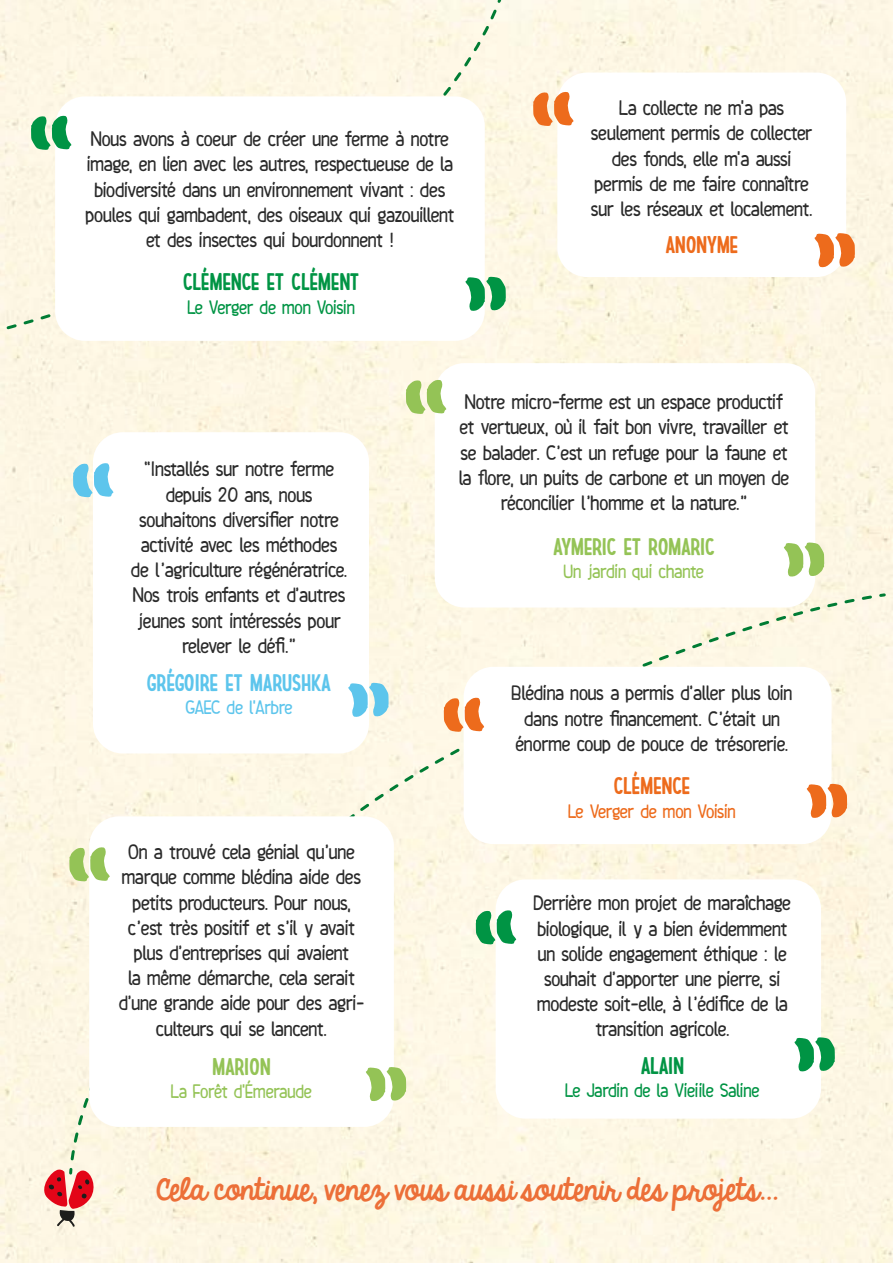
<style>
.page{position:relative;width:893px;height:1263px;background:#fff}
.page>*{position:absolute;margin:0;border:0;box-sizing:border-box;transform-origin:0 0}
.t1{font:108px "KG Turning Tables Bledina";color:#009444}
.t2{font:108px "KG Turning Tables Bledina";color:#94c356}
.t3{font:108px "KG Turning Tables Bledina";color:#ed6b1c}
.t4{font:108px "KG Turning Tables Bledina";color:#5dc5ec}
.t5{font:27px "KG Always A Good Time Bledina Regular";color:#ec6f38}
.t6{font:900 condensed 24px "Chimphand Bledina";letter-spacing:.01em;color:#009444}
.t7{font:900 condensed 24px "Chimphand Bledina";letter-spacing:-.01em;color:#94c356}
.t8{font:900 condensed 24px "Chimphand Bledina";letter-spacing:-.01em;color:#5dc5ec}
.t9{font:900 condensed 24px "Chimphand Bledina";letter-spacing:.01em;color:#ed6b1c}
.t10{font:700 21px/25.2px "Chimphand Bledina";letter-spacing:-.02em;color:#2a2a2a;text-align:center}
.t11{font:700 19.5px "Chimphand Bledina";letter-spacing:-.02em;color:#009444}
.t12{font:700 19.5px "Chimphand Bledina";letter-spacing:-.01em;color:#94c356}
.t13{font:700 19.5px "Chimphand Bledina";letter-spacing:-.02em;color:#ed6b1c}
.t14{font:700 19.5px "Chimphand Bledina";letter-spacing:-.02em;color:#5dc5ec}
</style>
<div class="page">
<div style="left:0;top:0;width:510px;height:389px;background:#fef7e4"></div>
<svg style="left:38px;top:1169px;width:59px;height:58px;background:#e1908b"></svg>
<div style="left:67px;top:591px;width:821px;height:585px;background:#fef7e4"></div>
<div style="left:55px;top:96px;width:430px;height:245px;background:#fff;border-radius:30px"></div>
<div style="left:435px;top:363px;width:380px;height:244px;background:#fff;border-radius:30px"></div>
<div style="left:93px;top:432px;width:276px;height:321px;background:#fff;border-radius:30px"></div>
<div style="left:464px;top:667px;width:368px;height:177px;background:#fff;border-radius:30px"></div>
<div style="left:496px;top:879px;width:325px;height:239px;background:#fff;border-radius:30px"></div>
<div style="left:89px;top:816px;width:305px;height:311px;background:#fff;border-radius:30px"></div>
<h1 class="t1" style="left:75px;top:166px;width:50px;rotate:-180deg">"</h1>
<p class="t10" style="left:86px;top:127px;width:370px">Nous avons à coeur de créer une ferme à notre image, en lien avec les autres, respectueuse de la biodiversité dans un environnement vivant : des poules qui gambadent, des oiseaux qui gazouillent et des insectes qui bourdonnent !</p>
<p class="t6" style="left:183px;top:266px;width:178px">CLÉMENCE ET CLÉMENT</p>
<p class="t11" style="left:187px;top:296px;width:169px">Le Verger de mon Voisin</p>
<h1 class="t1" style="left:461px;top:260px;width:50px">"</h1>
<h1 class="t3" style="left:577px;top:142px;width:50px;rotate:-180deg">"</h1>
<p class="t10" style="left:591px;top:96px;width:223px">La collecte ne m'a pas seulement permis de collecter des fonds, elle m'a aussi permis de me faire connaître sur les réseaux et localement.</p>
<p class="t9" style="left:665px;top:229px;width:74px">ANONYME</p>
<h1 class="t3" style="left:811px;top:217px;width:50px">"</h1>
<h1 class="t4" style="left:117px;top:513px;width:50px;rotate:-180deg">"</h1>
<p class="t10" style="left:131px;top:457px;width:218px">“Installés sur notre ferme depuis 20 ans, nous souhaitons diversifier notre activité avec les méthodes de l’agriculture régénératrice.<br>Nos trois enfants et d’autres jeunes sont intéressés pour relever le défi.”</p>
<p class="t8" style="left:147px;top:667px;width:186px">GRÉGOIRE ET MARUSHKA</p>
<p class="t14" style="left:186px;top:696px;width:109px">GAEC de l'Arbre</p>
<h1 class="t4" style="left:344px;top:666px;width:50px">"</h1>
<h1 class="t2" style="left:450px;top:430px;width:50px;rotate:-180deg">"</h1>
<p class="t10" style="left:459px;top:390px;width:332px">Notre micro-ferme est un espace productif et vertueux, où il fait bon vivre, travailler et se balader. C’est un refuge pour la faune et la flore, un puits de carbone et un moyen de réconcilier l’homme et la nature.”</p>
<p class="t7" style="left:553px;top:531px;width:163px">AYMERIC ET ROMARIC</p>
<p class="t12" style="left:564px;top:560px;width:142px">Un jardin qui chante</p>
<h1 class="t2" style="left:780px;top:526px;width:50px">"</h1>
<h1 class="t3" style="left:488px;top:748px;width:50px;rotate:-180deg">"</h1>
<p class="t10" style="left:512px;top:681px;width:282px">Blédina nous a permis d’aller plus loin dans notre financement. C’était un énorme coup de pouce de trésorerie.</p>
<p class="t9" style="left:614px;top:770px;width:78px">CLÉMENCE</p>
<p class="t13" style="left:568px;top:800px;width:169px">Le Verger de mon Voisin</p>
<h1 class="t3" style="left:803px;top:767px;width:50px">"</h1>
<h1 class="t2" style="left:114px;top:898px;width:50px;rotate:-180deg">"</h1>
<p class="t10" style="left:119px;top:840px;width:247px">On a trouvé cela génial qu’une marque comme blédina aide des petits producteurs. Pour nous, c’est très positif et s’il y avait plus d’entreprises qui avaient<br>la même démarche, cela serait d’une grande aide pour des agri&shy;culteurs qui se lancent.</p>
<p class="t7" style="left:213px;top:1051px;width:59px">MARION</p>
<p class="t12" style="left:171px;top:1080px;width:143px">La Forêt d'Émeraude</p>
<h1 class="t2" style="left:362px;top:1051px;width:50px">"</h1>
<h1 class="t1" style="left:520px;top:961px;width:50px;rotate:-180deg">"</h1>
<p class="t10" style="left:534px;top:891px;width:259px">Derrière mon projet de maraîchage biologique, il y a bien évidemment un solide engagement éthique : le souhait d’apporter une pierre, si modeste soit-elle, à l’édifice de la transition agricole.</p>
<h1 class="t1" style="left:790px;top:1021px;width:50px">"</h1>
<p class="t6" style="left:641px;top:1050px;width:45px">ALAIN</p>
<p class="t11" style="left:565px;top:1079px;width:196px">Le Jardin de la Vieiile Saline</p>
<p class="t5" style="left:156px;top:1169px;width:623px">Cela continue, venez vous aussi soutenir des projets…</p>
</div>
